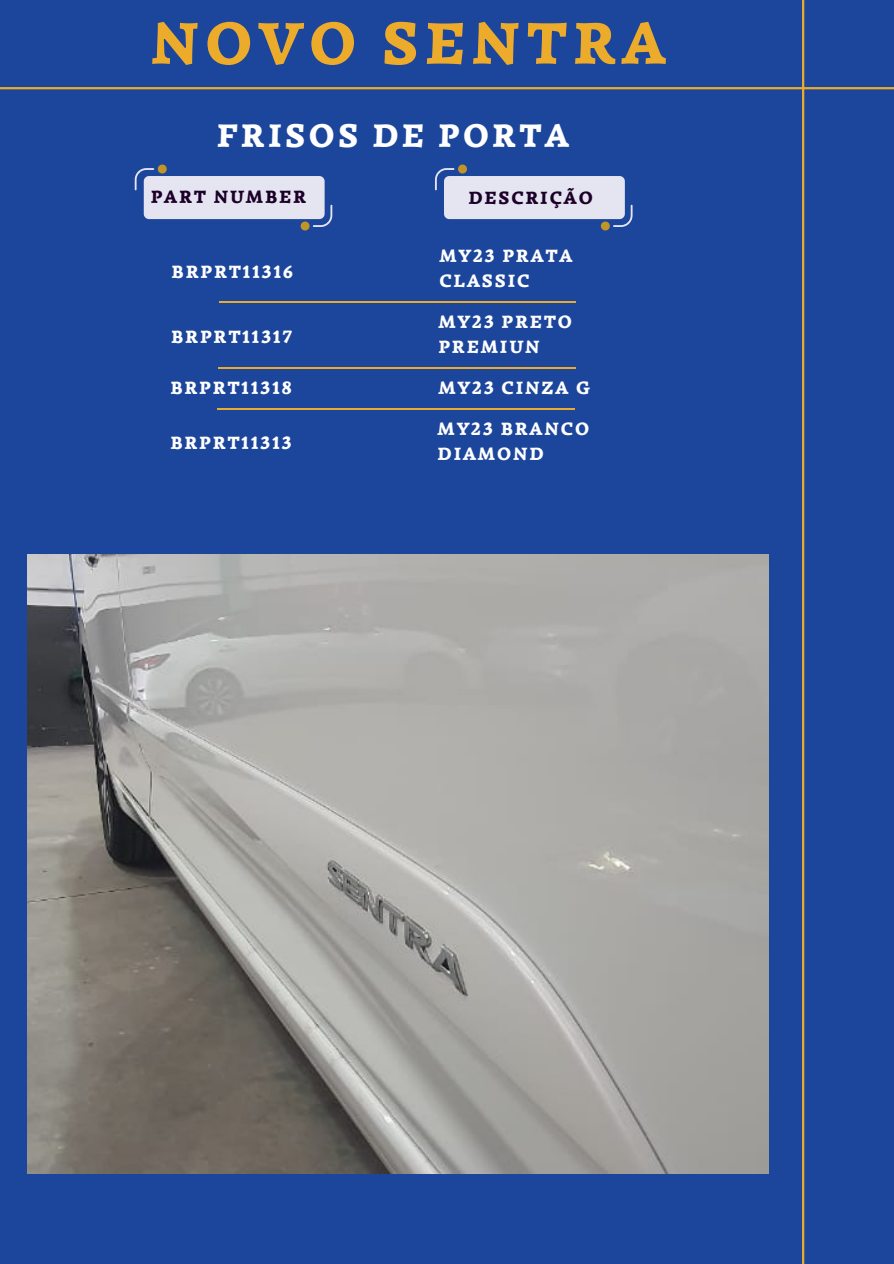
<style>
.page{position:relative;width:894px;height:1264px;background:#fff}
.page>*{position:absolute;margin:0;border:0;box-sizing:border-box;transform-origin:0 0}
.t1{font:900 60px "Simonetta";letter-spacing:.105em;color:#edab2b}
.t2{font:italic 900 33px "Simonetta";letter-spacing:.105em;color:#fff}
.t3{font:italic 900 18px/24.8px "Simonetta";letter-spacing:.105em;color:#fff}
.t4{font:italic 900 18px "Simonetta";letter-spacing:.105em;color:#1c0028}
</style>
<div class="page">
<div style="left:0;top:0;width:893px;height:1263px;background:#1c469b"></div>
<hr style="left:801px;top:0;width:3px;height:1263px;background:#edab2b">
<hr style="left:0;top:87px;width:893px;height:2px;background:#edab2b">
<hr style="left:219px;top:301px;width:356px;height:2px;background:#edab2b">
<hr style="left:218px;top:367px;width:357px;height:1px;background:#edab2b">
<hr style="left:217px;top:408px;width:357px;height:1px;background:#edab2b">
<svg style="left:135px;top:164px;width:197px;height:66px"></svg>
<svg style="left:435px;top:164px;width:197px;height:66px"></svg>
<img style="left:28px;top:554px;width:739px;height:619px">
<h1 class="t1" style="left:151px;top:6px;width:516px">NOVO SENTRA</h1>
<p class="t2" style="left:216px;top:115px;width:353px">FRISOS DE PORTA</p>
<p class="t4" style="left:151px;top:186px;width:157px">PART NUMBER</p>
<p class="t4" style="left:468px;top:187px;width:126px">DESCRIÇÃO</p>
<p class="t3" style="left:172px;top:260px;width:123px">BRPRT11316</p>
<p class="t3" style="left:171px;top:324px;width:122px">BRPRT11317</p>
<p class="t3" style="left:170px;top:375px;width:123px">BRPRT11318</p>
<p class="t3" style="left:170px;top:430px;width:123px">BRPRT11313</p>
<p class="t3" style="left:439px;top:244px;width:135px">MY23 PRATA<br>CLASSIC</p>
<p class="t3" style="left:438px;top:310px;width:135px">MY23 PRETO<br>PREMIUN</p>
<p class="t3" style="left:438px;top:375px;width:153px">MY23 CINZA G</p>
<p class="t3" style="left:437px;top:416px;width:153px">MY23 BRANCO<br>DIAMOND</p>
</div>
